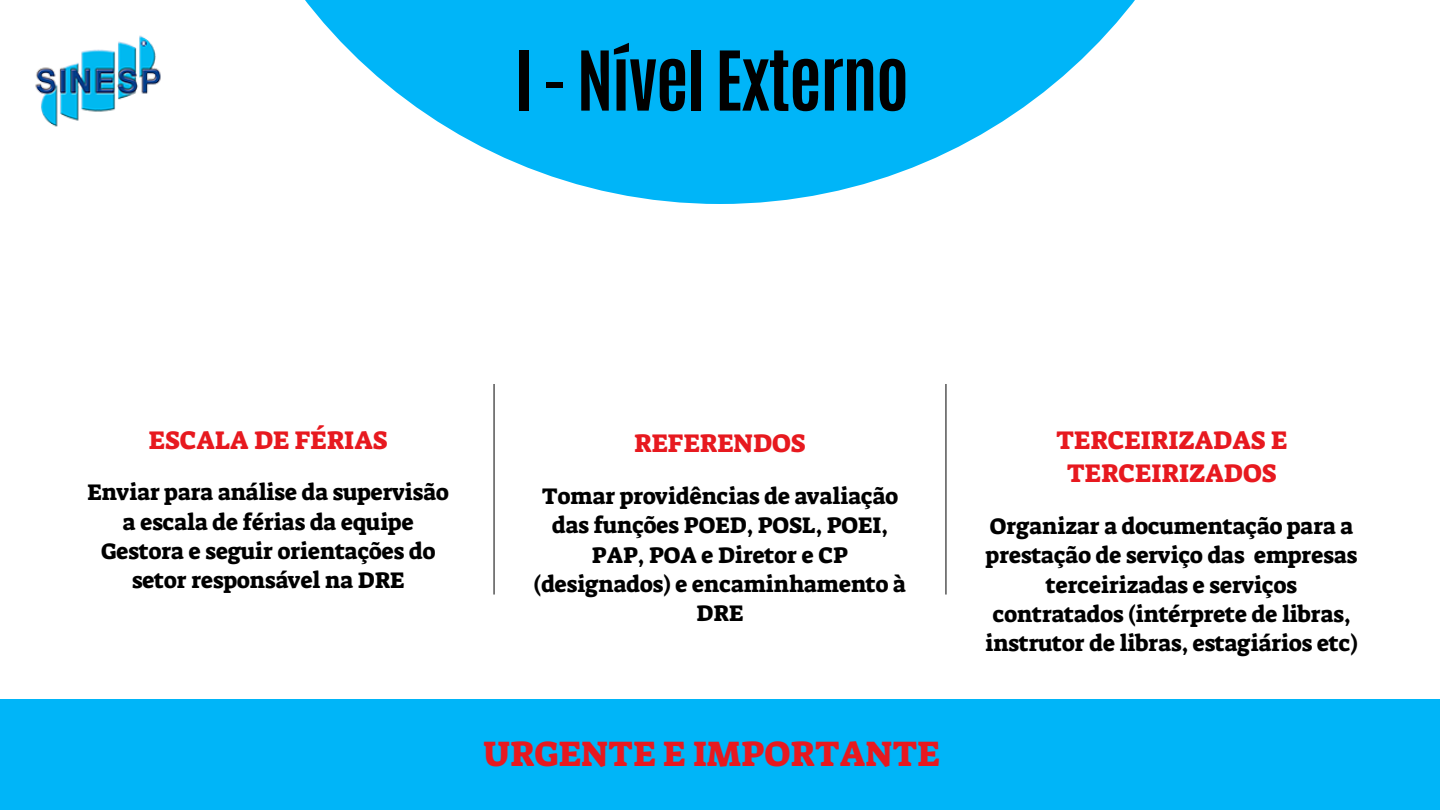
<style>
.page{position:relative;width:1440px;height:810px;background:#fff}
.page>*{position:absolute;margin:0;border:0;box-sizing:border-box;transform-origin:0 0}
.t1{font:700 70px "Antonio";letter-spacing:-.02em;color:#000}
.t2{font:36px "Suez One";color:#e7191f}
.t3{font:26px/33.8px "Suez One";color:#e7191f;text-align:center}
.t4{font:23px/29.2px "Suez One";color:#000;text-align:center}
</style>
<div class="page">
<svg style="left:305px;top:0;width:830px;height:204px;fill:#00b5f8"></svg>
<div style="left:0;top:699px;width:1440px;height:111px;background:#00b5f8"></div>
<hr style="left:494px;top:384px;width:1px;height:211px;background:#000">
<hr style="left:946px;top:384px;width:1px;height:211px;background:#000">
<img style="left:35px;top:35px;width:126px;height:92px">
<p class="t1" style="left:515px;top:31px;width:396px">I - Nível Externo</p>
<p class="t3" style="left:149px;top:423px;width:240px">ESCALA DE FÉRIAS</p>
<p class="t4" style="left:88px;top:478px;width:363px">Enviar para análise da supervisão a escala de férias da equipe<br>Gestora e seguir orientações do setor responsável na DRE</p>
<p class="t3" style="left:634px;top:427px;width:173px">REFERENDOS</p>
<p class="t4" style="left:534px;top:482px;width:374px">Tomar providências de avaliação das funções POED, POSL, POEI,<br>PAP, POA e Diretor e CP (designados) e encaminhamento à<br>DRE</p>
<p class="t2" style="left:483px;top:730px;width:458px">URGENTE E IMPORTANTE</p>
<p class="t3" style="left:1056px;top:423px;width:233px">TERCEIRIZADAS E<br>TERCEIRIZADOS</p>
<p class="t4" style="left:985px;top:512px;width:374px">Organizar a documentação para a prestação de serviço das empresas terceirizadas e serviços contratados (intérprete de libras, instrutor de libras, estagiários etc)</p>
</div>
